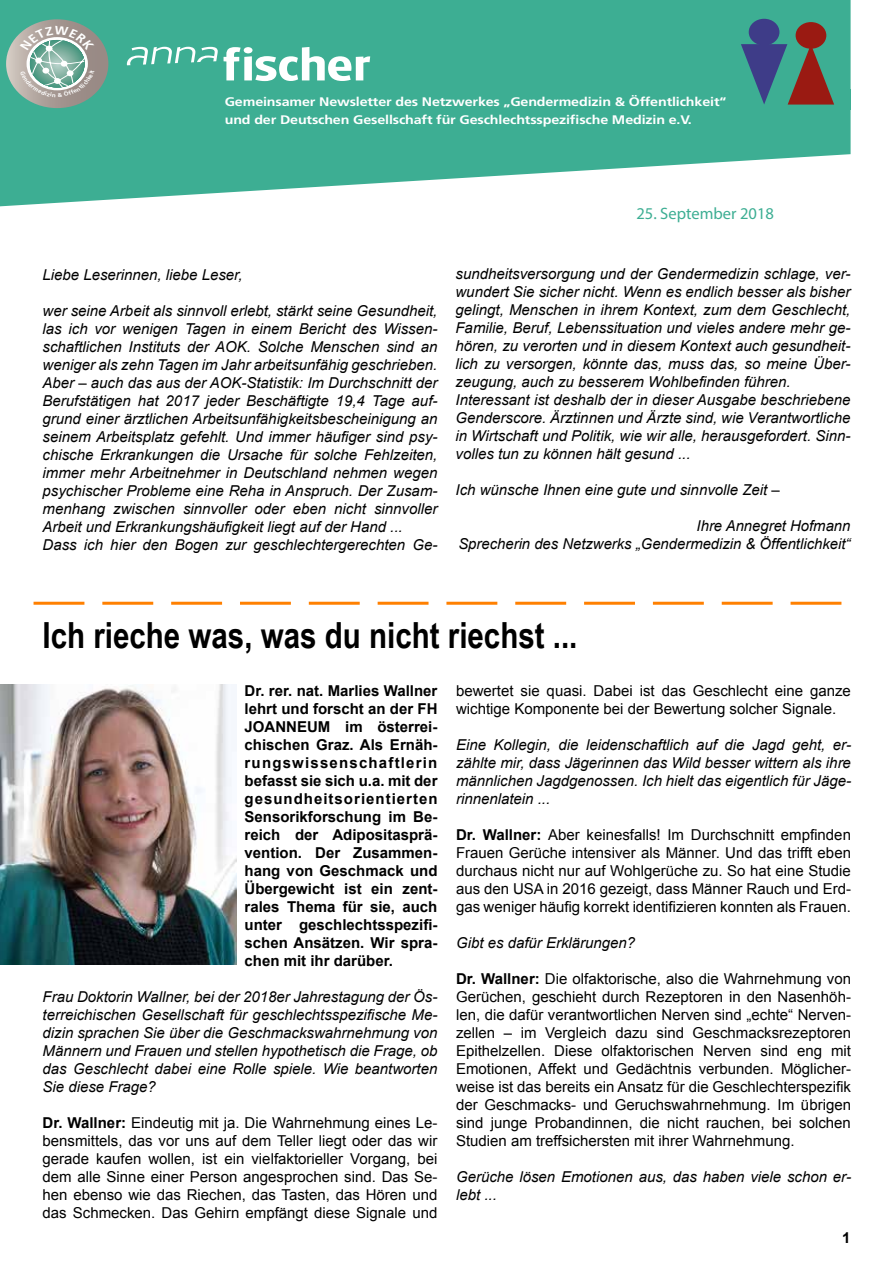
<style>
.page{position:relative;width:893px;height:1263px;background:#fff}
.page>*{position:absolute;margin:0;border:0;box-sizing:border-box;transform-origin:0 0}
.t1{font:700 36px "Arial Narrow";color:#000}
.t2{font:16.5px "Myriad Pro";color:#3dae93}
.t3{font:italic 15px/18px "Arial";color:#000}
.t4{font:15px/18px "Arial";color:#000;text-align:justify}
.t5{font:700 15px/18px "Arial";color:#000;text-align:justify}
.t6{font:700 12.45px/17.9px "Frutiger";letter-spacing:-.01em;color:#fff;scale:1.15 1}
.s1{font-weight:700}
</style>
<div class="page">
<svg style="left:34px;top:602px;width:807px;height:3px"></svg>
<svg style="left:0;top:0;width:851px;height:206px;fill:#3dae93"></svg>
<svg style="left:224px;top:47px;width:146px;height:34px"></svg>
<svg style="left:127px;top:47px;width:91px;height:18px"></svg>
<div style="left:225px;top:96px;width:592px;height:45px;background:#3dae93"></div>
<div style="left:749px;top:19px;width:30px;height:26px;background:#3e3c88;border-radius:50%"></div>
<div style="left:796px;top:22px;width:30px;height:27px;background:#9a1a12;border-radius:50%"></div>
<svg style="left:741px;top:44px;width:108px;height:61px;background:#527272"></svg>
<div style="left:838px;top:89px;width:13px;height:21px;background:#3dae93"></div>
<div style="left:649px;top:176px;width:86px;height:21px;background:#fff"></div>
<img style="left:0;top:684px;width:236px;height:281px">
<svg style="left:6px;top:19px;width:102px;height:89px;background:#8faca0"></svg>
<p class="t6" style="left:225px;top:93px;width:438px">Gemeinsamer Newsletter des Netzwerkes „Gendermedizin &amp; Öffentlichkeit“ und der Deutschen Gesellschaft für Geschlechtsspezifische Medizin e.V.</p>
<p class="t2" style="left:636px;top:203px;width:139px">25. September 2018</p>
<p class="t3" style="left:43px;top:266px;width:202px">Liebe Leserinnen, liebe Leser,</p>
<p class="t3" style="left:43px;top:302px;width:396px">wer seine Arbeit als sinnvoll erlebt, stärkt seine Gesundheit, las ich vor wenigen Tagen in einem Bericht des Wissen&shy;schaftlichen Instituts der AOK. Solche Menschen sind an weniger als zehn Tagen im Jahr arbeitsunfähig geschrieben.<br>Aber – auch das aus der AOK-Statistik: Im Durchschnitt der Berufstätigen hat 2017 jeder Beschäftigte 19,4 Tage auf&shy;grund einer ärztlichen Arbeitsunfähigkeitsbescheinigung an seinem Arbeitsplatz gefehlt. Und immer häufiger sind psy&shy;chische Erkrankungen die Ursache für solche Fehlzeiten, immer mehr Arbeitnehmer in Deutschland nehmen wegen psychischer Probleme eine Reha in Anspruch. Der Zusam&shy;menhang zwischen sinnvoller oder eben nicht sinnvoller Arbeit und Erkrankungshäufigkeit liegt auf der Hand ...<br>Dass ich hier den Bogen zur geschlechtergerechten Ge-</p>
<p class="t3" style="left:455px;top:265px;width:396px">sundheitsversorgung und der Gendermedizin schlage, ver&shy;wundert Sie sicher nicht. Wenn es endlich besser als bisher gelingt, Menschen in ihrem Kontext, zum dem Geschlecht, Familie, Beruf, Lebenssituation und vieles andere mehr ge&shy;hören, zu verorten und in diesem Kontext auch gesundheit&shy;lich zu versorgen, könnte das, muss das, so meine Über&shy;zeugung, auch zu besserem Wohlbefinden führen.<br>Interessant ist deshalb der in dieser Ausgabe beschriebene Genderscore. Ärztinnen und Ärzte sind, wie Verantwortliche in Wirtschaft und Politik, wie wir alle, herausgefordert. Sinn&shy;volles tun zu können hält gesund ...</p>
<p class="t3" style="left:455px;top:481px;width:326px">Ich wünsche Ihnen eine gute und sinnvolle Zeit –</p>
<p class="t3" style="left:458px;top:517px;width:394px;text-align:right">Ihre Annegret Hofmann<br>Sprecherin des Netzwerks „Gendermedizin &amp; Öffentlichkeit“</p>
<h1 class="t1" style="left:43px;top:608px;width:536px">Ich rieche was, was du nicht riechst ...</h1>
<p class="t5" style="left:245px;top:682px;width:194px">Dr. rer. nat. Marlies Wallner lehrt und forscht an der FH JOANNEUM im österrei&shy;chischen Graz. Als Ernäh&shy;rungswissenschaftlerin befasst sie sich u.a. mit der gesundheitsorientierten Sensorikforschung im Be&shy;reich der Adipositasprä&shy;vention. Der Zusammen&shy;hang von Geschmack und Übergewicht ist ein zent&shy;rales Thema für sie, auch unter geschlechtsspezifi&shy;schen Ansätzen. Wir spra&shy;chen mit ihr darüber.</p>
<p class="t3" style="left:43px;top:987px;width:396px;text-align:justify">Frau Doktorin Wallner, bei der 2018er Jahrestagung der Ös&shy;terreichischen Gesellschaft für geschlechtsspezifische Me&shy;dizin sprachen Sie über die Geschmackswahrnehmung von Männern und Frauen und stellen hypothetisch die Frage, ob das Geschlecht dabei eine Rolle spiele. Wie beantworten Sie diese Frage?</p>
<p class="t4" style="left:43px;top:1113px;width:396px"><span class="s1">Dr. Wallner:</span> Eindeutig mit ja. Die Wahrnehmung eines Le&shy;bensmittels, das vor uns auf dem Teller liegt oder das wir gerade kaufen wollen, ist ein vielfaktorieller Vorgang, bei dem alle Sinne einer Person angesprochen sind. Das Se&shy;hen ebenso wie das Riechen, das Tasten, das Hören und das Schmecken. Das Gehirn empfängt diese Signale und</p>
<p class="t4" style="left:456px;top:681px;width:396px">bewertet sie quasi. Dabei ist das Geschlecht eine ganze wichtige Komponente bei der Bewertung solcher Signale.</p>
<p class="t3" style="left:456px;top:735px;width:396px;text-align:justify">Eine Kollegin, die leidenschaftlich auf die Jagd geht, er&shy;zählte mir, dass Jägerinnen das Wild besser wittern als ihre männlichen Jagdgenossen. Ich hielt das eigentlich für Jäge&shy;rinnenlatein ...</p>
<p class="t4" style="left:456px;top:825px;width:396px"><span class="s1">Dr. Wallner:</span> Aber keinesfalls! Im Durchschnitt empfinden Frauen Gerüche intensiver als Männer. Und das trifft eben durchaus nicht nur auf Wohlgerüche zu. So hat eine Studie aus den USA in 2016 gezeigt, dass Männer Rauch und Erd&shy;gas weniger häufig korrekt identifizieren konnten als Frauen.</p>
<p class="t3" style="left:456px;top:933px;width:181px">Gibt es dafür Erklärungen?</p>
<p class="t4" style="left:456px;top:969px;width:396px"><span class="s1">Dr. Wallner:</span> Die olfaktorische, also die Wahrnehmung von Gerüchen, geschieht durch Rezeptoren in den Nasenhöh&shy;len, die dafür verantwortlichen Nerven sind „echte“ Nerven&shy;zellen – im Vergleich dazu sind Geschmacksrezeptoren Epithelzellen. Diese olfaktorischen Nerven sind eng mit Emotionen, Affekt und Gedächtnis verbunden. Möglicher&shy;weise ist das bereits ein Ansatz für die Geschlechterspezifik der Geschmacks- und Geruchswahrnehmung. Im übrigen sind junge Probandinnen, die nicht rauchen, bei solchen Studien am treffsichersten mit ihrer Wahrnehmung.</p>
<p class="t3" style="left:456px;top:1167px;width:396px">Gerüche lösen Emotionen aus, das haben viele schon er&shy;lebt ...</p>
<p class="t5" style="left:842px;top:1229px;width:10px">1</p>
</div>
